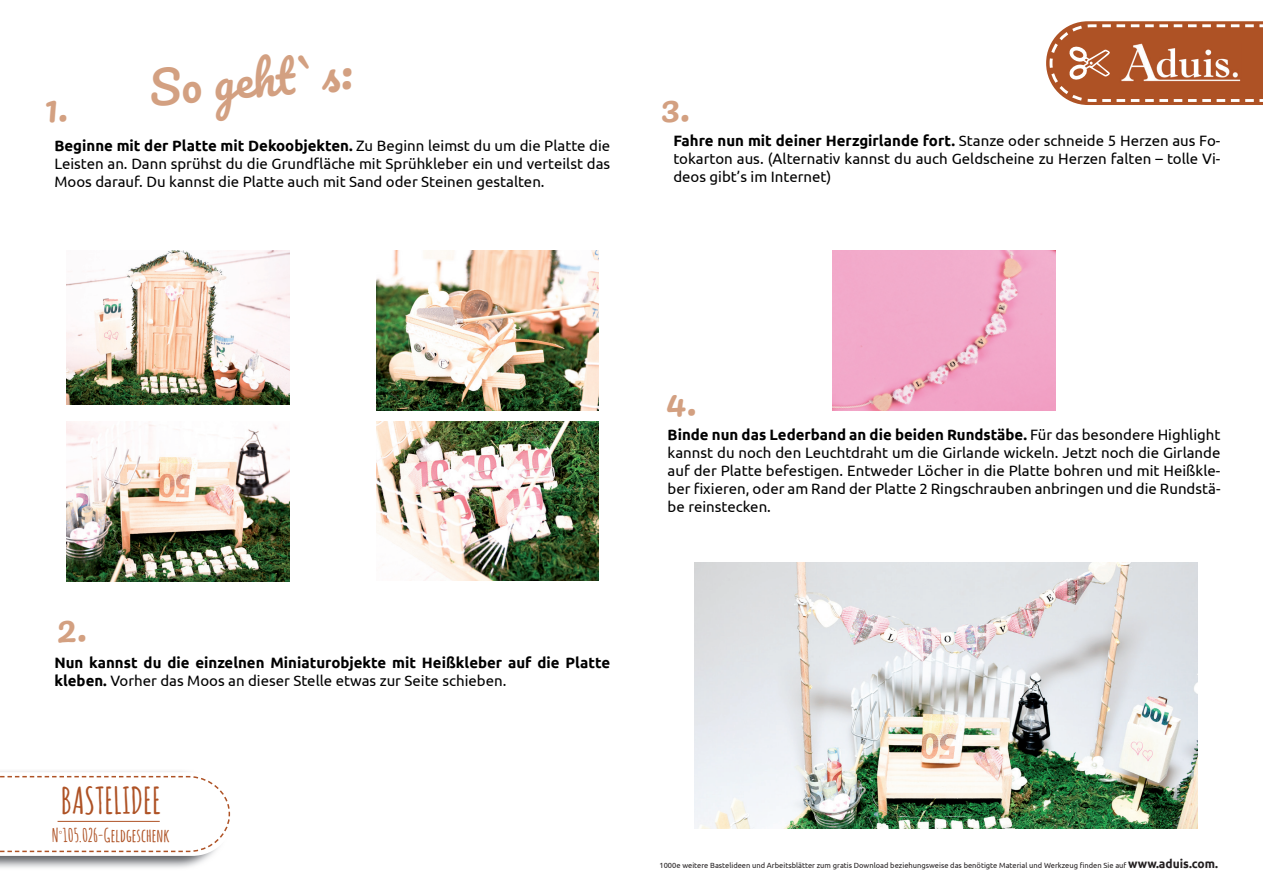
<style>
.page{position:relative;width:1263px;height:893px;background:#fff}
.page>*{position:absolute;margin:0;border:0;box-sizing:border-box;transform-origin:0 0}
.t1{font:45.45px "Pacifico";color:#d3a081}
.t2{font:700 36.45px "Amatic SC";color:#ae5225}
.t3{font:700 18.45px "Amatic SC";color:#ae5225}
.t4{font:15px/18px "Ubuntu";color:#000;text-align:justify}
.t5{font:700 15px/18px "Ubuntu";color:#000}
.t6{font:7.5px "Ubuntu";color:#231f20}
.s1{font-weight:700}
.s2{font-weight:400}
.s3{font-weight:700;font-size:12px}
</style>
<div class="page">
<svg style="left:0;top:772px;width:231px;height:84px"></svg>
<hr style="left:58px;top:821px;width:102px;height:1px;background:#ae5225">
<svg style="left:1046px;top:21px;width:217px;height:84px;background:#bc704b"></svg>
<img style="left:67px;top:251px;width:222px;height:154px">
<img style="left:67px;top:422px;width:222px;height:159px">
<img style="left:376px;top:251px;width:223px;height:159px">
<img style="left:833px;top:251px;width:222px;height:159px">
<img style="left:694px;top:562px;width:503px;height:266px">
<img style="left:376px;top:422px;width:223px;height:159px">
<h1 class="t1" style="left:147px;top:65px;width:205px;rotate:-5deg">So geht`s:</h1>
<p class="t4" style="left:54px;top:136px;width:557px"><span class="s1">Beginne mit der Platte mit Dekoobjekten.</span> Zu Beginn leimst du um die Platte die Leisten an. Dann sprühst du die Grundfläche mit Sprühkleber ein und verteilst das Moos darauf. Du kannst die Platte auch mit Sand oder Steinen gestalten.</p>
<p class="t4" style="left:673px;top:132px;width:549px"><span class="s1">Fahre nun mit deiner Herzgirlande fort.</span> Stanze oder schneide 5 Herzen aus Fo&shy;tokarton aus. (Alternativ kannst du auch Geldscheine zu Herzen falten – tolle Vi&shy;deos gibt’s im Internet)</p>
<p class="t4" style="left:668px;top:425px;width:554px"><span class="s1">Binde nun das Lederband an die beiden Rundstäbe.</span> Für das besondere Highlight kannst du noch den Leuchtdraht um die Girlande wickeln. Jetzt noch die Girlande auf der Platte befestigen. Entweder Löcher in die Platte bohren und mit Heißkle&shy;ber fixieren, oder am Rand der Platte 2 Ringschrauben anbringen und die Rundstä&shy;be reinstecken.</p>
<p class="t5" style="left:54px;top:654px;width:557px">Nun kannst du die einzelnen Miniaturobjekte mit Heißkleber auf die Platte kleben. <span class="s2">Vorher das Moos an dieser Stelle etwas zur Seite schieben.</span></p>
<h2 class="t2" style="left:61px;top:774px;width:102px">BASTELIDEE</h2>
<p class="t3" style="left:52px;top:822px;width:119px">N<sup>°</sup>105.026-Geldgeschenk</p>
<p class="t6" style="left:659px;top:860px;width:560px">1000e weitere Bastelideen und Arbeitsblätter zum gratis Download beziehungsweise das benötigte Material und Werkzeug finden Sie auf <span class="s3">www.aduis.com.</span></p>
</div>
